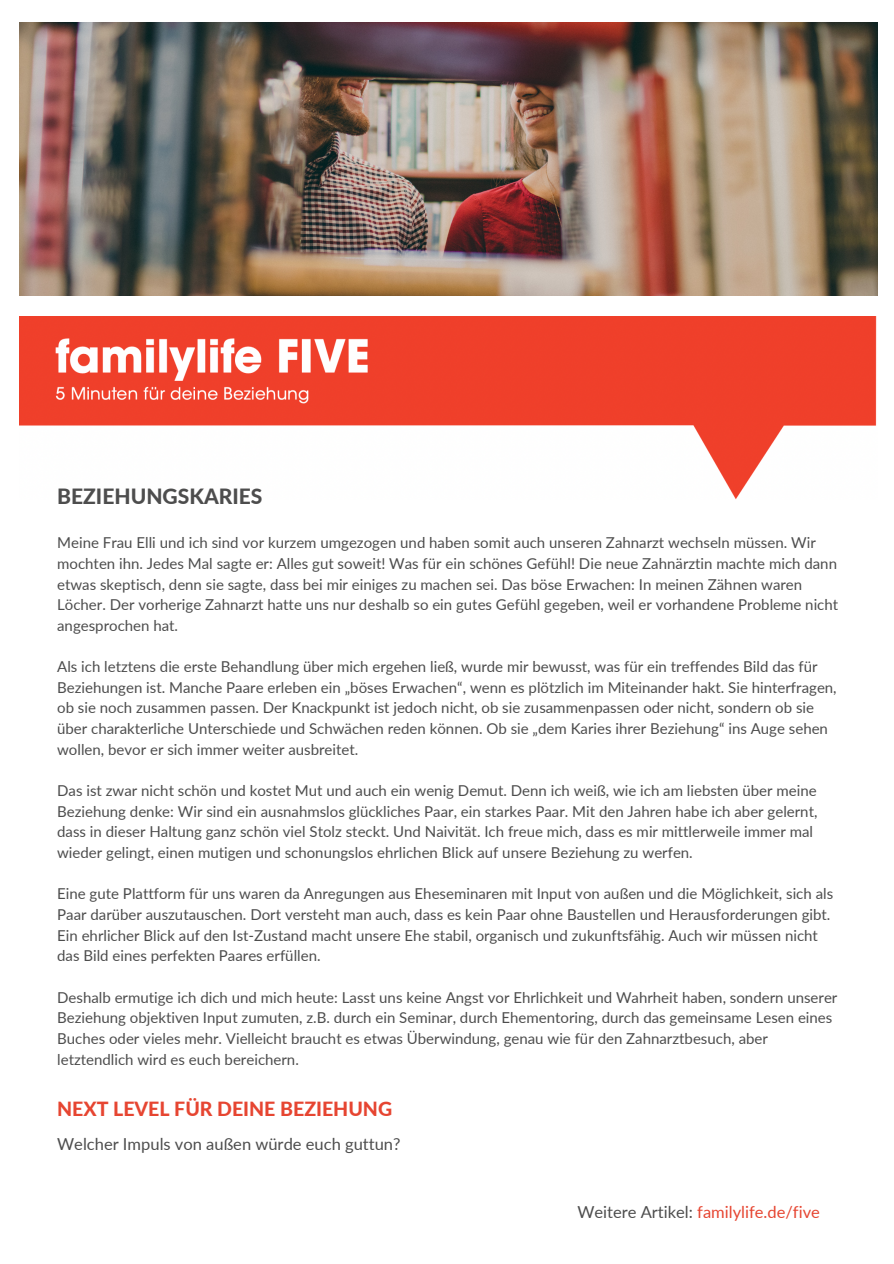
<style>
.page{position:relative;width:894px;height:1264px;background:#fff}
.page>*{position:absolute;margin:0;border:0;box-sizing:border-box;transform-origin:0 0}
.t1{font:800 21px "Lato";color:#4d4d4d}
.t2{font:800 19.5px "Lato";color:#e64531}
.t3{font:16.5px "Lato";color:#4d4d4d}
.t4{font:16.5px "Lato";color:#e64531}
.t5{font:15px/20.7px "Lato";color:#4d4d4d}
.s1{color:#4d4d4d}
</style>
<div class="page">
<img style="left:20px;top:22px;width:857px;height:273px">
<img style="left:20px;top:316px;width:857px;height:184px">
<p class="t1" style="left:57px;top:483px;width:207px">BEZIEHUNGSKARIES</p>
<p class="t5" style="left:57px;top:532px;width:782px">Meine Frau Elli und ich sind vor kurzem umgezogen und haben somit auch unseren Zahnarzt wechseln müssen. Wir mochten ihn. Jedes Mal sagte er: Alles gut soweit! Was für ein schönes Gefühl! Die neue Zahnärztin machte mich dann etwas skeptisch, denn sie sagte, dass bei mir einiges zu machen sei. Das böse Erwachen: In meinen Zähnen waren Löcher. Der vorherige Zahnarzt hatte uns nur deshalb so ein gutes Gefühl gegeben, weil er vorhandene Probleme nicht angesprochen hat.</p>
<p class="t5" style="left:57px;top:656px;width:780px">Als ich letztens die erste Behandlung über mich ergehen ließ, wurde mir bewusst, was für ein treffendes Bild das für Beziehungen ist. Manche Paare erleben ein „böses Erwachen“, wenn es plötzlich im Miteinander hakt. Sie hinterfragen, ob sie noch zusammen passen. Der Knackpunkt ist jedoch nicht, ob sie zusammenpassen oder nicht, sondern ob sie über charakterliche Unterschiede und Schwächen reden können. Ob sie „dem Karies ihrer Beziehung“ ins Auge sehen wollen, bevor er sich immer weiter ausbreitet.</p>
<p class="t5" style="left:57px;top:780px;width:761px">Das ist zwar nicht schön und kostet Mut und auch ein wenig Demut. Denn ich weiß, wie ich am liebsten über meine Beziehung denke: Wir sind ein ausnahmslos glückliches Paar, ein starkes Paar. Mit den Jahren habe ich aber gelernt, dass in dieser Haltung ganz schön viel Stolz steckt. Und Naivität. Ich freue mich, dass es mir mittlerweile immer mal wieder gelingt, einen mutigen und schonungslos ehrlichen Blick auf unsere Beziehung zu werfen.</p>
<p class="t5" style="left:57px;top:883px;width:777px">Eine gute Plattform für uns waren da Anregungen aus Eheseminaren mit Input von außen und die Möglichkeit, sich als Paar darüber auszutauschen. Dort versteht man auch, dass es kein Paar ohne Baustellen und Herausforderungen gibt.<br>Ein ehrlicher Blick auf den Ist-Zustand macht unsere Ehe stabil, organisch und zukunftsfähig. Auch wir müssen nicht das Bild eines perfekten Paares erfüllen.</p>
<p class="t5" style="left:57px;top:986px;width:781px">Deshalb ermutige ich dich und mich heute: Lasst uns keine Angst vor Ehrlichkeit und Wahrheit haben, sondern unserer Beziehung objektiven Input zumuten, z.B. durch ein Seminar, durch Ehementoring, durch das gemeinsame Lesen eines Buches oder vieles mehr. Vielleicht braucht es etwas Überwindung, genau wie für den Zahnarztbesuch, aber letztendlich wird es euch bereichern.</p>
<p class="t2" style="left:57px;top:1097px;width:336px">NEXT LEVEL FÜR DEINE BEZIEHUNG</p>
<p class="t3" style="left:57px;top:1133px;width:345px">Welcher Impuls von außen würde euch guttun?</p>
<p class="t4" style="left:577px;top:1201px;width:244px"><span class="s1">Weitere Artikel:</span> familylife.de/five</p>
</div>
